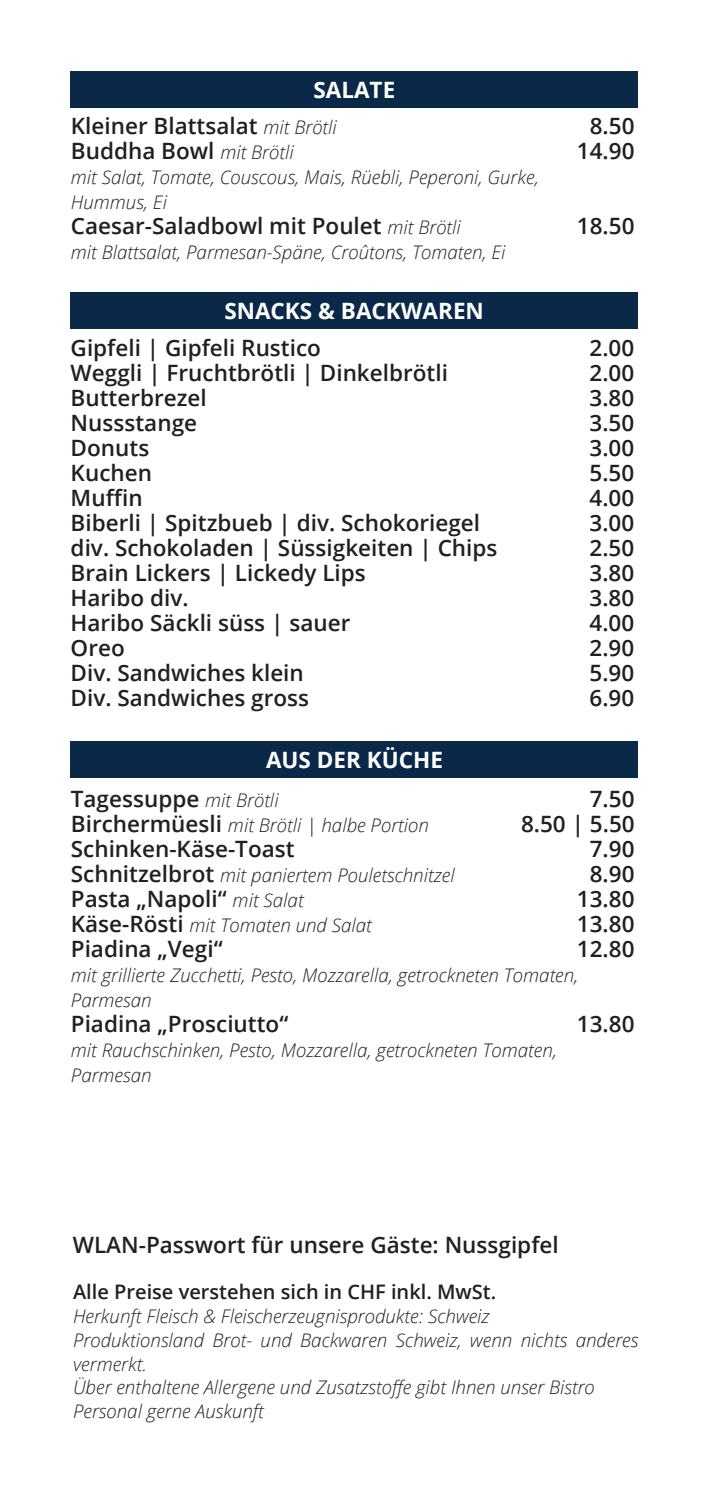
<style>
.page{position:relative;width:709px;height:1489px;background:#fff}
.page>*{position:absolute;margin:0;border:0;box-sizing:border-box;transform-origin:0 0}
.t1{font:600 22.5px/36px "Open Sans";color:#231f20}
.t2{font:700 22.5px/38.5px "Open Sans";color:#fff}
.t3{font:600 20px "Open Sans";color:#231f20}
.t4{font:italic 300 18.75px/23.8px "Open Sans";color:#231f20}
.s1{font-weight:700;color:#fff}
.s2{font-weight:300;font-style:italic;font-size:18.75px}
.s3{font-weight:600;color:#231f20}
.s4{font-weight:300;font-style:italic;font-size:18.75px;color:#231f20}
.s5{font-weight:600;font-style:normal;font-size:22.5px}
</style>
<div class="page">
<div style="left:70px;top:71px;width:568px;height:36px;background:#0a2948"></div>
<div style="left:71px;top:741px;width:567px;height:36px;background:#0a2948"></div>
<div style="left:70px;top:292px;width:568px;height:37px;background:#0a2948"></div>
<p class="t1" style="left:71px;top:74px;width:326px;text-indent:242px"><span class="s1">SALATE<br></span>Kleiner Blattsalat <span class="s2">mit Brötli</span></p>
<p class="t1" style="left:589px;top:110px;width:46px">8.50</p>
<p class="t1" style="left:71px;top:135px;width:224px">Buddha Bowl <span class="s2">mit Brötli</span></p>
<p class="t1" style="left:577px;top:135px;width:59px">14.90</p>
<p class="t4" style="left:71px;top:166px;width:469px;line-height:25px">mit Salat, Tomate, Couscous, Mais, Rüebli, Peperoni, Gurke,<br>Hummus, Ei</p>
<p class="t1" style="left:71px;top:210px;width:391px">Caesar-Saladbowl mit Poulet <span class="s2">mit Brötli</span></p>
<p class="t1" style="left:577px;top:210px;width:59px">18.50</p>
<p class="t4" style="left:71px;top:242px;width:436px">mit Blattsalat, Parmesan-Späne, Croûtons, Tomaten, Ei</p>
<p class="t2" style="left:224px;top:293px;width:261px">SNACKS &amp; BACKWAREN</p>
<p class="t1" style="left:71px;top:332px;width:252px">Gipfeli | Gipfeli Rustico</p>
<p class="t1" style="left:589px;top:332px;width:46px">2.00</p>
<p class="t1" style="left:71px;top:357px;width:379px">Weggli | Fruchtbrötli | Dinkelbrötli</p>
<p class="t1" style="left:589px;top:357px;width:46px">2.00</p>
<p class="t1" style="left:71px;top:382px;width:138px">Butterbrezel</p>
<p class="t1" style="left:589px;top:382px;width:46px">3.80</p>
<p class="t1" style="left:71px;top:407px;width:128px">Nussstange</p>
<p class="t1" style="left:589px;top:407px;width:46px">3.50</p>
<p class="t1" style="left:71px;top:432px;width:80px">Donuts</p>
<p class="t1" style="left:589px;top:432px;width:46px">3.00</p>
<p class="t1" style="left:71px;top:457px;width:83px">Kuchen</p>
<p class="t1" style="left:589px;top:457px;width:46px">5.50</p>
<p class="t1" style="left:71px;top:482px;width:73px">Muffin</p>
<p class="t1" style="left:589px;top:482px;width:46px">4.00</p>
<p class="t1" style="left:71px;top:507px;width:411px">Biberli | Spitzbueb | div. Schokoriegel</p>
<p class="t1" style="left:589px;top:507px;width:46px">3.00</p>
<p class="t1" style="left:71px;top:532px;width:428px">div. Schokoladen | Süssigkeiten | Chips</p>
<p class="t1" style="left:589px;top:532px;width:46px">2.50</p>
<p class="t1" style="left:71px;top:557px;width:297px">Brain Lickers | Lickedy Lips</p>
<p class="t1" style="left:589px;top:557px;width:46px">3.80</p>
<p class="t1" style="left:71px;top:582px;width:120px">Haribo div.</p>
<p class="t1" style="left:589px;top:582px;width:46px">3.80</p>
<p class="t1" style="left:71px;top:607px;width:281px">Haribo Säckli süss | sauer</p>
<p class="t1" style="left:589px;top:607px;width:46px">4.00</p>
<p class="t1" style="left:71px;top:632px;width:56px">Oreo</p>
<p class="t1" style="left:589px;top:632px;width:46px">2.90</p>
<p class="t1" style="left:71px;top:657px;width:235px">Div. Sandwiches klein</p>
<p class="t1" style="left:589px;top:657px;width:46px">5.90</p>
<p class="t1" style="left:71px;top:682px;width:240px">Div. Sandwiches gross</p>
<p class="t1" style="left:589px;top:682px;width:46px">6.90</p>
<p class="t2" style="left:71px;top:741px;width:373px;text-indent:195px">AUS DER KÜCHE<br><span class="s3">Tagessuppe</span> <span class="s4">mit Brötli</span></p>
<p class="t1" style="left:589px;top:782px;width:46px">7.50</p>
<p class="t4" style="left:71px;top:815px;width:360px"><span class="s5">Birchermüesli</span> mit Brötli | halbe Portion</p>
<p class="t1" style="left:521px;top:807px;width:115px">8.50 | 5.50</p>
<p class="t1" style="left:71px;top:832px;width:225px">Schinken-Käse-Toast</p>
<p class="t1" style="left:589px;top:832px;width:46px">7.90</p>
<p class="t4" style="left:71px;top:865px;width:385px"><span class="s5">Schnitzelbrot</span> mit paniertem Pouletschnitzel</p>
<p class="t1" style="left:589px;top:857px;width:46px">8.90</p>
<p class="t1" style="left:71px;top:882px;width:234px">Pasta „Napoli“ <span class="s2">mit Salat</span></p>
<p class="t1" style="left:577px;top:882px;width:59px">13.80</p>
<p class="t4" style="left:71px;top:915px;width:302px"><span class="s5">Käse-Rösti</span> mit Tomaten und Salat</p>
<p class="t1" style="left:577px;top:907px;width:59px">13.80</p>
<p class="t1" style="left:71px;top:932px;width:153px">Piadina „Vegi“</p>
<p class="t1" style="left:577px;top:932px;width:59px">12.80</p>
<p class="t4" style="left:71px;top:964px;width:509px;line-height:25px">mit grillierte Zucchetti, Pesto, Mozzarella, getrockneten Tomaten,<br>Parmesan</p>
<p class="t1" style="left:71px;top:1007px;width:219px">Piadina „Prosciutto“</p>
<p class="t1" style="left:577px;top:1007px;width:59px">13.80</p>
<p class="t4" style="left:71px;top:1039px;width:487px;line-height:25px">mit Rauchschinken, Pesto, Mozzarella, getrockneten Tomaten,<br>Parmesan</p>
<p class="t1" style="left:73px;top:1228px;width:487px">WLAN-Passwort für unsere Gäste: Nussgipfel</p>
<p class="t3" style="left:73px;top:1283px;width:424px">Alle Preise verstehen sich in CHF inkl. MwSt.</p>
<p class="t4" style="left:73px;top:1306px;width:567px">Herkunft Fleisch &amp; Fleischerzeugnisprodukte: Schweiz<br>Produktionsland Brot- und Backwaren Schweiz, wenn nichts anderes vermerkt.<br>Über enthaltene Allergene und Zusatzsto昀昀e gibt Ihnen unser Bistro Personal gerne Auskunft</p>
</div>
